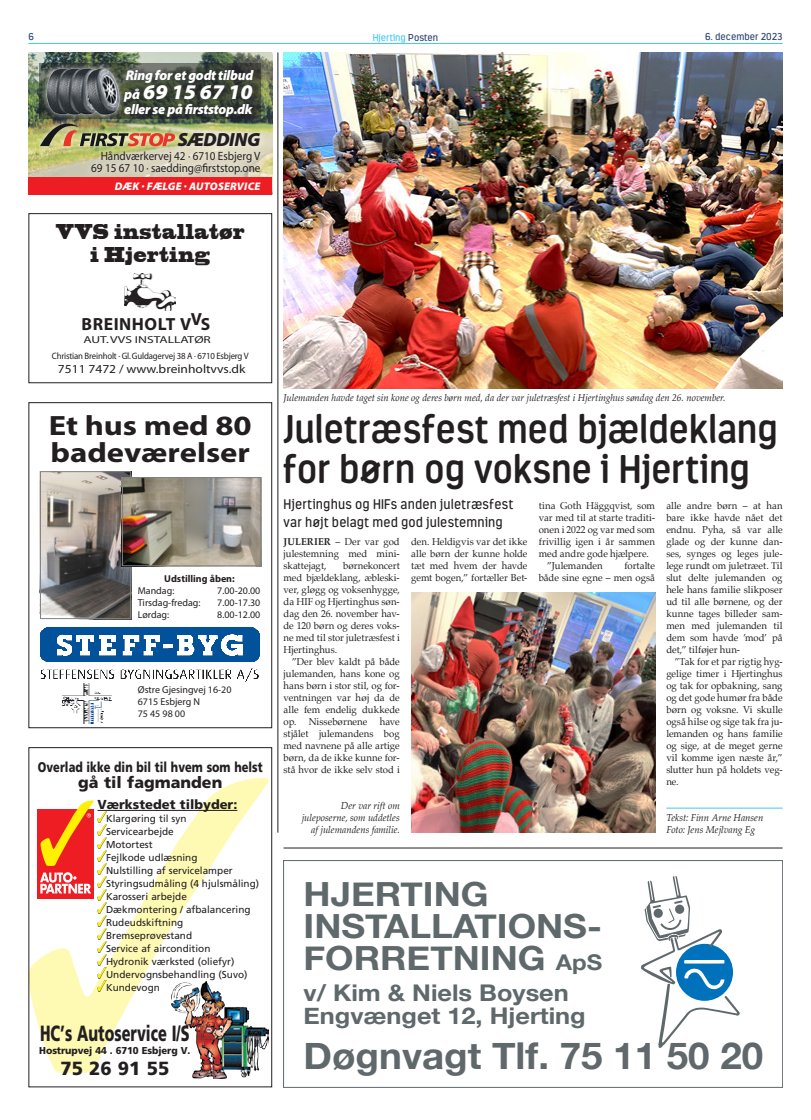
<style>
.page{position:relative;width:811px;height:1120px;background:#fff}
.page>*{position:absolute;margin:0;border:0;box-sizing:border-box;transform-origin:0 0}
.Overskriftsstof{font:600 40px/40px "Estandar Rounded";letter-spacing:-.005em;color:#231f20;scale:.96 1}
.t1{font:700 37px "Helvetica Neue";color:#60686c;scale:1.04 1}
.t2{font:700 33.3px/31.7px "Helvetica Neue";color:#5f686b;scale:1.1 1}
.t3{font:700 28px/27px "Myriad Pro";color:#231f20;scale:1.17 1}
.t4{font:700 23px/23px "Helvetica Neue";color:#5f686b;scale:1.1 1}
.t5{font:900 22px "Frutiger";color:#231f20;scale:.66 1}
.t6{font:italic 900 21px "Myriad Pro";color:#fff}
.t7{font:20px/23px "Blackoak Std";letter-spacing:.045em;color:#231f20;text-align:center;scale:.5 1}
.t8{font:italic 900 19.1px "Myriad Pro";letter-spacing:-.02em;color:#231f20}
.t9{font:900 19px "Frutiger";color:#231f20}
.t10{font:700 17.6px "Myriad";letter-spacing:.03em;color:#231f20}
.t11{font:900 16px "Frutiger";color:#231f20}
.Underrubrik{font:14px/18px "Estandar Rounded";letter-spacing:.01em;color:#231f20;scale:.96 1}
.t12{font:italic 900 14px "Myriad Pro";letter-spacing:-.02em;color:#fff}
.t13{font:900 14px "Frutiger";color:#231f20;scale:.79 1}
.t14{font:900 13px "Frutiger";color:#231f20}
.t15{font:12.1px "Myriad";color:#231f20;scale:1.11 1}
.t16{font:12px/12px "Myriad Pro";color:#231f20;text-align:right;scale:.93 1}
.t17{font:italic 900 11px "Myriad Pro";letter-spacing:.02em;color:#fff}
.t18{font:10.1px "Myriad";color:#231f20;scale:1.33 1}
.Brødtekst{font:10px/12px "Palatino";letter-spacing:-.005em;color:#231f20;text-align:justify;scale:.96 1}
.t19{font:10px/13px "Frutiger";color:#231f20}
.Afsnit_efter_mellemrubrik{font:10px/12px "Palatino";color:#231f20;text-align:justify;scale:.96 1}
.Billedtekst{font:italic 10px/12px "Palatino";color:#231f20;text-align:right;scale:.96 1}
.t20{font:10px/12px "Myriad Pro";color:#231f20}
.Byline{font:italic 10px/12px "Palatino";letter-spacing:-.005em;color:#231f20;scale:.96 1}
.t21{font:900 10px "Frutiger";letter-spacing:-.01em;color:#231f20;scale:.95 1}
.t22{font:700 10px/12px "Myriad Pro";color:#231f20}
.t23{font:10px "Estandar Rounded";color:#284271}
.t24{font:10px "Estandar Rounded";color:#40c7f4}
.t25{font:9.3px "Myriad";letter-spacing:-.02em;color:#231f20;scale:.95 1}
.s1{color:#284271}
.s2{font-size:14px}
.s3{font-weight:400}
.s4{font-weight:700}
.s5{font-size:21.7px}
</style>
<div class="page">
<hr style="left:28px;top:43px;width:754px;height:1px;background:#40c7f4">
<hr style="left:666px;top:807px;width:116px;height:1px;background:#40c7f4">
<img style="left:40px;top:627px;width:220px;height:55px">
<img style="left:58px;top:681px;width:57px;height:43px">
<img style="left:42px;top:473px;width:87px;height:144px">
<div style="left:40px;top:471px;width:91px;height:148px;border:1px solid #808285"></div>
<img style="left:124px;top:479px;width:135px;height:85px">
<div style="left:122px;top:477px;width:139px;height:89px;border:1px solid #808285"></div>
<div style="left:28px;top:402px;width:244px;height:326px;border:1px solid #231f20"></div>
<svg style="left:30px;top:777px;width:239px;height:297px"></svg>
<img style="left:171px;top:981px;width:98px;height:97px">
<div style="left:37px;top:809px;width:56px;height:90px;background:#ee1d23"></div>
<hr style="left:97px;top:810px;width:140px;height:1px;background:#231f20">
<svg style="left:40px;top:800px;width:67px;height:191px"></svg>
<div style="left:28px;top:747px;width:244px;height:340px;border:1px solid #231f20"></div>
<img style="left:28px;top:52px;width:244px;height:125px">
<div style="left:35px;top:117px;width:231px;height:36px;background:#fff;opacity:.75"></div>
<img style="left:40px;top:119px;width:135px;height:27px">
<div style="left:85px;top:145px;width:181px;height:35px;background:#fff;opacity:.75"></div>
<div style="left:28px;top:177px;width:244px;height:17px;background:#ee1d23"></div>
<svg style="left:40px;top:64px;width:221px;height:55px"></svg>
<div style="left:126px;top:66px;width:136px;height:53px;background:#231f20;opacity:.4"></div>
<div style="left:41px;top:62px;width:84px;height:58px;background:#fff;opacity:.75"></div>
<img style="left:45px;top:68px;width:77px;height:47px">
<img style="left:125px;top:273px;width:51px;height:38px">
<div style="left:28px;top:213px;width:244px;height:170px;border:1px solid #231f20"></div>
<div style="left:283px;top:860px;width:499px;height:227px;border:1px solid #5f686b"></div>
<svg style="left:641px;top:876px;width:98px;height:172px"></svg>
<img style="left:283px;top:52px;width:499px;height:336px">
<img style="left:411px;top:592px;width:244px;height:240px">
<hr style="left:277px;top:52px;width:1px;height:780px;background:#231f20">
<hr style="left:283px;top:847px;width:499px;height:1px;background:#231f20">
<p class="t23" style="left:28px;top:31px;width:7px">6</p>
<p class="t24" style="left:373px;top:31px;width:67px">Hjerting <span class="s1">Posten</span></p>
<p class="t23" style="left:705px;top:31px;width:79px">6. december 2023</p>
<p class="t12" style="left:126px;top:66px;width:129px">Ring for et godt tilbud</p>
<p class="t6" style="left:124px;top:77px;width:130px"><span class="s2">på</span> 69 15 67 10</p>
<p class="t12" style="left:124px;top:100px;width:130px">eller se på firststop.dk</p>
<p class="t8" style="left:178px;top:127px;width:84px">SÆDDING</p>
<p class="t16" style="left:91px;top:149px;width:184px">Håndværkervej 42 · 6710 Esbjerg V<br>69 15 67 10 · saedding@firststop.one</p>
<p class="t17" style="left:115px;top:179px;width:147px">DÆK · FÆLGE · AUTOSERVICE</p>
<p class="t7" style="left:56px;top:220px;width:380px">VVS installatør i Hjerting</p>
<p class="t10" style="left:82px;top:315px;width:130px">BREINHOLT VVS</p>
<p class="t18" style="left:84px;top:335px;width:97px">AUT. VVS INSTALLATØR</p>
<p class="t15" style="left:58px;top:363px;width:170px">7511 7472 / www.breinholtvvs.dk</p>
<p class="t25" style="left:52px;top:351px;width:209px">Christian Breinholt · Gl. Guldagervej 38 A · 6710 Esbjerg V</p>
<p class="t3" style="left:49px;top:411px;width:175px">Et hus med 80 badeværelser</p>
<p class="t22" style="left:138px;top:572px;width:98px;text-indent:26px">Udstilling åben:<br><span class="s3">Mandag:</span></p>
<p class="t20" style="left:217px;top:584px;width:45px">7.00-20.00</p>
<p class="t20" style="left:138px;top:596px;width:64px">Tirsdag-fredag:</p>
<p class="t20" style="left:217px;top:596px;width:45px">7.00-17.30</p>
<p class="t20" style="left:138px;top:608px;width:33px">Lørdag:</p>
<p class="t20" style="left:217px;top:608px;width:45px">8.00-12.00</p>
<p class="t20" style="left:138px;top:683px;width:95px">Østre Gjesingvej 16-20<br>6715 Esbjerg N<br>75 45 98 00</p>
<p class="t13" style="left:38px;top:759px;width:286px">Overlad ikke din bil til hvem som helst</p>
<p class="t11" style="left:78px;top:773px;width:146px">gå til fagmanden</p>
<p class="t14" style="left:97px;top:796px;width:141px">Værkstedet tilbyder:</p>
<p class="t19" style="left:106px;top:812px;width:155px">Klargøring til syn<br>Servicearbejde<br>Motortest<br>Fejlkode udlæsning<br>Nulstilling af servicelamper<br>Styringsudmåling (4 hjulsmåling)<br>Karosseri arbejde<br>Dækmontering / afbalancering<br>Rudeudskiftning<br>Bremseprøvestand<br>Service af aircondition<br>Hydronik værksted (oliefyr)<br>Undervognsbehandling (Suvo)<br>Kundevogn</p>
<p class="t5" style="left:40px;top:1020px;width:228px">HC’s Autoservice I/S</p>
<p class="t21" style="left:39px;top:1045px;width:160px">Hostrupvej 44 . 6710 Esbjerg V.</p>
<p class="t9" style="left:60px;top:1057px;width:110px">75 26 91 55</p>
<p class="Billedtekst" style="left:283px;top:391px;width:462px">Julemanden havde taget sin kone og deres børn med, da der var juletræsfest i Hjertinghus søndag den 26. november.</p>
<p class="Overskriftsstof" style="left:283px;top:408px;width:516px">Juletræsfest med bjældeklang for børn og voksne i Hjerting</p>
<p class="Underrubrik" style="left:283px;top:495px;width:241px">Hjertinghus og HIFs anden juletræsfest var højt belagt med god julestemning</p>
<p class="Afsnit_efter_mellemrubrik" style="left:283px;top:535px;width:123px"><span class="s4">JULERIER</span> – Der var god julestemning med mini&shy;skattejagt,</p>
<p class="Afsnit_efter_mellemrubrik" style="left:283px;top:559px;width:123px;text-indent:60px">børnekoncert med bjældeklang, æbleski&shy;ver, gløgg og voksenhygge, da HIF og Hjertinghus søn&shy;dag den 26. november hav&shy;de 120 børn og deres voks&shy;ne med til stor juletræsfest i Hjertinghus.</p>
<p class="Brødtekst" style="left:283px;top:655px;width:123px;text-indent:9px">”Der blev kaldt på både julemanden, hans kone og hans børn i stor stil, og for&shy;ventningen var høj da de alle fem endelig dukkede op. Nissebørnene have stjålet julemandens bog med navnene på alle artige børn, da de ikke kunne for&shy;stå hvor de ikke selv stod i</p>
<p class="Billedtekst" style="left:302px;top:799px;width:104px">Der var rift om juleposerne, som uddetles af julemandens familie.</p>
<p class="Brødtekst" style="left:411px;top:535px;width:123px">den. Heldigvis var det ikke alle børn der kunne holde tæt med hvem der havde gemt bogen,” fortæller Bet-</p>
<p class="Brødtekst" style="left:539px;top:499px;width:123px">tina Goth Häggqvist, som var med til at starte traditi&shy;onen i 2022 og var med som frivillig igen i år sammen med andre gode hjælpere.</p>
<p class="Brødtekst" style="left:547px;top:559px;width:59px">”Julemanden</p>
<p class="Brødtekst" style="left:539px;top:559px;width:123px;text-align:right">fortalte<br>både sine egne – men også</p>
<p class="Brødtekst" style="left:666px;top:499px;width:123px">alle andre børn – at han bare ikke havde nået det endnu. Pyha, så var alle glade og der kunne dan&shy;ses, synges og leges jule&shy;lege rundt om juletræet. Til slut delte julemanden og hele hans familie slikposer ud til alle børnene, og der kunne tages billeder sam&shy;men med julemanden til dem som havde ’mod’ på det,” tilføjer hun-</p>
<p class="Brødtekst" style="left:666px;top:655px;width:123px;text-indent:9px">”Tak for et par rigtig hyg&shy;gelige timer i Hjertinghus og tak for opbakning, sang og det gode humør fra både børn og voksne. Vi skulle også hilse og sige tak fra ju&shy;lemanden og hans familie og sige, at de meget gerne vil komme igen næste år,” slutter hun på holdets veg&shy;ne.</p>
<p class="Byline" style="left:666px;top:811px;width:103px">Tekst: Finn Arne Hansen<br>Foto: Jens Mejlvang Eg</p>
<p class="t2" style="left:303px;top:878px;width:273px">HJERTING<br>INSTALLATIONS-<br>FORRETNING <span class="s5">ApS</span></p>
<p class="t4" style="left:303px;top:981px;width:258px">v/ Kim &amp; Niels Boysen<br>Engvænget 12, Hjerting</p>
<p class="t1" style="left:303px;top:1033px;width:443px">Døgnvagt Tlf. 75 11 50 20</p>
</div>
